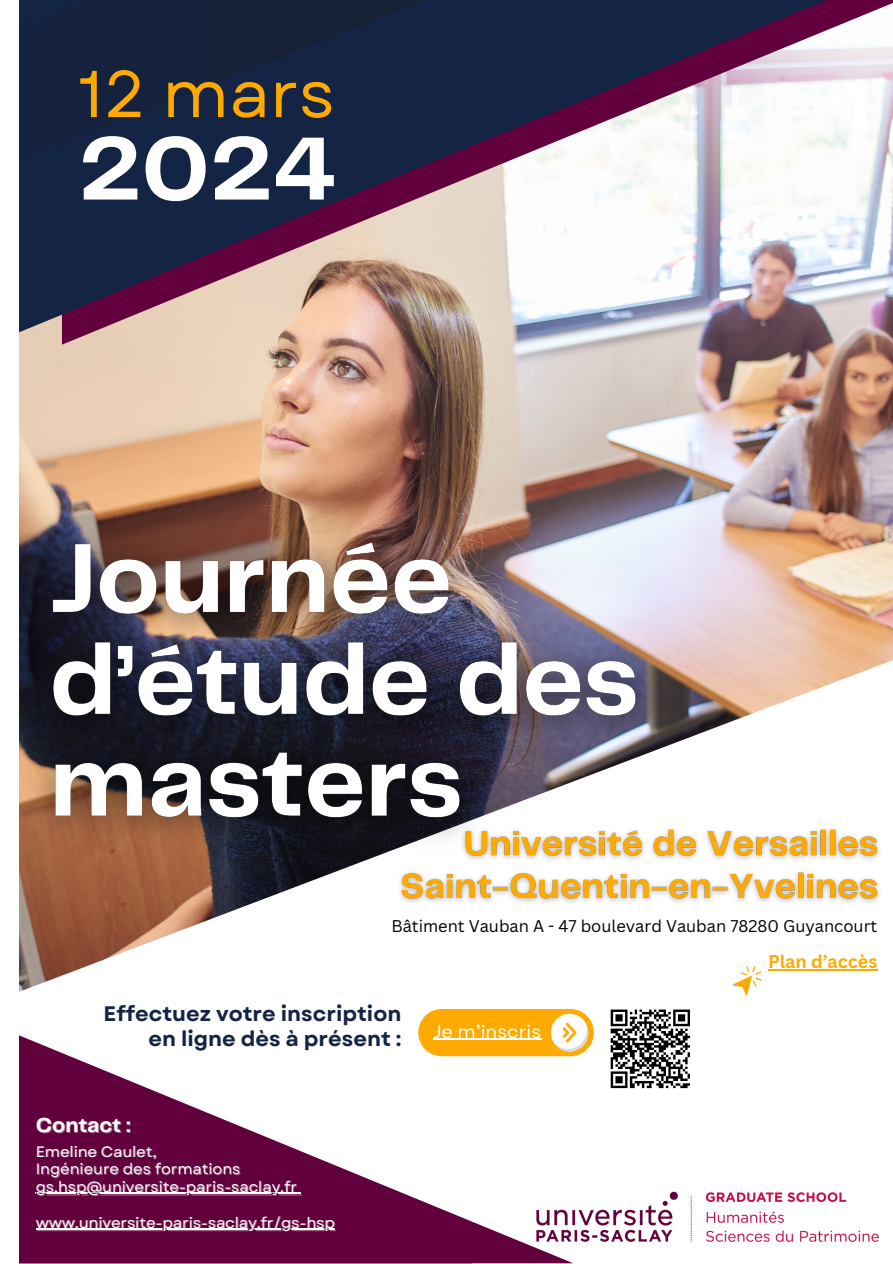
<style>
.page{position:relative;width:893px;height:1264px;background:#fff}
.page>*{position:absolute;margin:0;border:0;box-sizing:border-box;transform-origin:0 0}
.t1{font:700 93px "Telegraf";color:#fff}
.t2{font:66px "Garet";color:#fa0}
.t3{font:700 21px/24.8px "Garet";color:#142445;text-align:right}
.t4{font:700 21px "Telegraf";color:#fff}
.t5{font:18px "Garet";color:#fff}
.t6{font:700 18px "Canva Sans";color:#fa0}
.t7{font:16.5px "Canva Sans";color:#000}
.t8{font:15px "Garet";color:#fff}
</style>
<div class="page">
<img style="left:19px;top:0;width:873px;height:1263px">
<hr style="left:36px;top:1192px;width:261px;height:1px;background:#fff">
<hr style="left:36px;top:1228px;width:299px;height:1px;background:#fff">
<hr style="left:768px;top:969px;width:109px;height:1px;background:#fa0">
<p class="t2" style="left:78px;top:46px;width:258px">12 mars</p>
<h6 class="t1" style="left:78px;top:129px;width:260px">2024</h6>
<p class="t7" style="left:391px;top:914px;width:487px">Bâtiment Vauban A - 47 boulevard Vauban 78280 Guyancourt</p>
<p class="t6" style="left:768px;top:949px;width:111px">Plan d’accès</p>
<h5 class="t3" style="left:104px;top:1001px;width:299px">Effectuez votre inscription en ligne dès à présent :</h5>
<p class="t4" style="left:36px;top:1116px;width:96px">Contact :</p>
<p class="t8" style="left:36px;top:1140px;width:122px">Emeline Caulet,</p>
<h6 class="t8" style="left:36px;top:1158px;width:206px">Ingénieure des formations</h6>
<h4 class="t8" style="left:36px;top:1175px;width:262px">gs.hsp@universite-paris-saclay.fr</h4>
<p class="t8" style="left:36px;top:1211px;width:300px">www.universite-paris-saclay.fr/gs-hsp</p>
<p class="t5" style="left:433px;top:1018px;width:110px">Je m’inscris</p>
</div>
